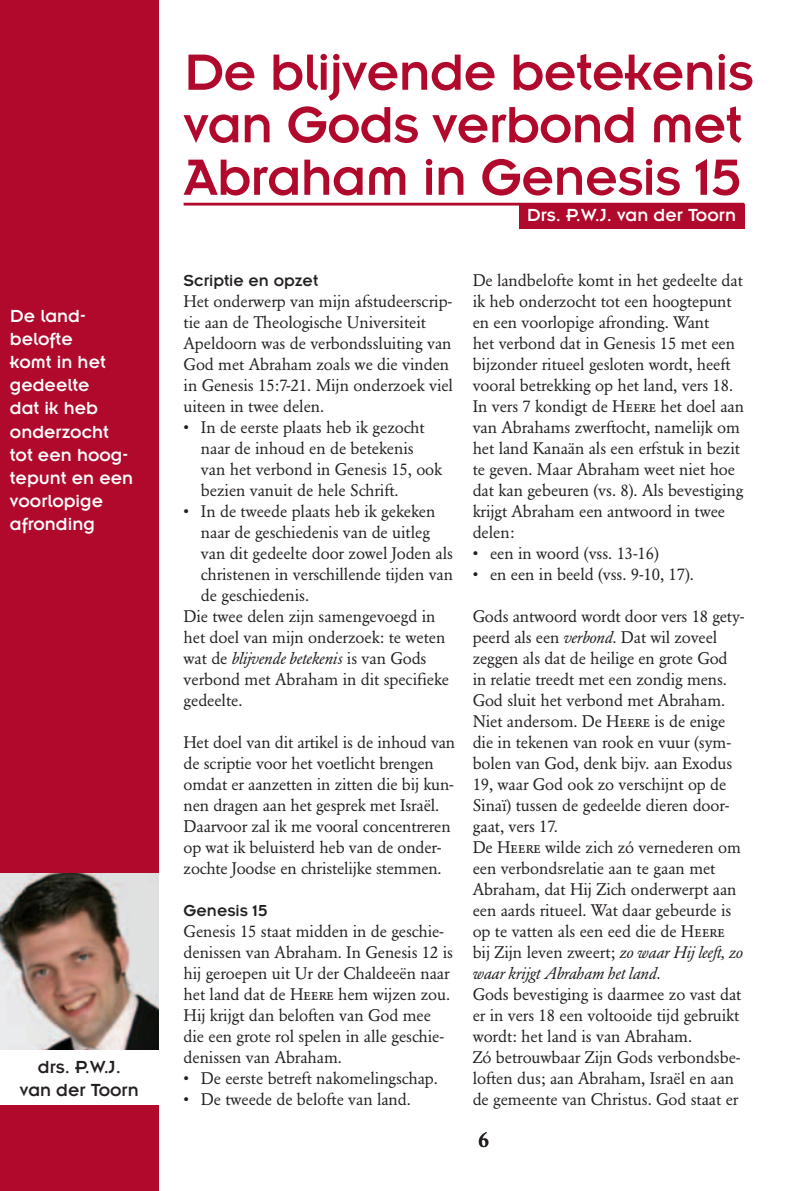
<style>
.page{position:relative;width:794px;height:1191px;background:#fff}
.page>*{position:absolute;margin:0;border:0;box-sizing:border-box;transform-origin:0 0}
.t1{font:56px/52.5px "Insignia";letter-spacing:-.015em;color:#b0092c}
.t2{font:500 21px "Garamond BE";color:#231f20}
.t3{font:19.25px/23.1px "Insignia";color:#fff}
.t4{font:19.25px/23.1px "Insignia";color:#231f20;text-align:center}
.t5{font:17.5px "Insignia";color:#231f20}
.t6{font:16.62px/21px "Garamond BE";letter-spacing:-.005em;color:#231f20}
.t7{font:italic 16.62px "Garamond BE";letter-spacing:-.005em;color:#231f20}
.s1{font-style:normal}
.s2{font-family:"Garamond BE Regular SC"}
.s3{font-style:italic}
</style>
<div class="page">
<div style="left:0;top:0;width:159px;height:1191px;background:#b0092c"></div>
<hr style="left:184px;top:203px;width:560px;height:2px;background:#b0092c">
<div style="left:519px;top:204px;width:225px;height:25px;background:#b0092c"></div>
<img style="left:0;top:873px;width:159px;height:177px">
<div style="left:0;top:1050px;width:161px;height:54px;background:#fff"></div>
<p class="t3" style="left:10px;top:306px;width:125px">De land&shy;belofte<br>komt in het gedeelte<br>dat ik heb onderzocht tot een hoog&shy;tepunt en een voorlopige afronding</p>
<p class="t4" style="left:20px;top:1057px;width:121px">drs. P.W.J.<br>van der Toorn</p>
<h1 class="t1" style="left:184px;top:51px;width:571px">De blijvende betekenis van Gods verbond met<br>Abraham in Genesis 15</h1>
<p class="t3" style="left:527px;top:205px;width:211px">Drs. P.W.J. van der Toorn</p>
<p class="t5" style="left:184px;top:274px;width:136px">Scriptie en opzet</p>
<p class="t6" style="left:184px;top:292px;width:271px">Het onderwerp van mijn afstudeerscrip&shy;tie aan de Theologische Universiteit Apeldoorn was de verbondssluiting van God met Abraham zoals we die vinden in Genesis 15:7-21. Mijn onderzoek viel uiteen in twee delen.</p>
<p class="t6" style="left:201px;top:418px;width:243px;text-indent:-17px">• In de eerste plaats heb ik gezocht naar de inhoud en de betekenis van het verbond in Genesis 15, ook bezien vanuit de hele Schrift.</p>
<p class="t6" style="left:184px;top:502px;width:253px">• In de tweede plaats heb ik gekeken</p>
<p class="t6" style="left:201px;top:523px;width:230px">naar de geschiedenis van de uitleg</p>
<p class="t6" style="left:201px;top:544px;width:253px">van dit gedeelte door zowel Joden als</p>
<p class="t6" style="left:201px;top:565px;width:254px">christenen in verschillende tijden van</p>
<p class="t6" style="left:201px;top:586px;width:110px">de geschiedenis.</p>
<p class="t6" style="left:184px;top:607px;width:253px">Die twee delen zijn samengevoegd in</p>
<p class="t6" style="left:184px;top:628px;width:263px">het doel van mijn onderzoek: te weten</p>
<p class="t7" style="left:184px;top:651px;width:244px"><span class="s1">wat de</span> blijvende betekenis <span class="s1">is van Gods</span></p>
<p class="t6" style="left:184px;top:670px;width:267px">verbond met Abraham in dit specifieke</p>
<p class="t6" style="left:184px;top:691px;width:60px">gedeelte.</p>
<p class="t6" style="left:184px;top:733px;width:273px">Het doel van dit artikel is de inhoud van de scriptie voor het voetlicht brengen omdat er aanzetten in zitten die bij kun&shy;nen dragen aan het gesprek met Israël.<br>Daarvoor zal ik me vooral concentreren op wat ik beluisterd heb van de onder&shy;zochte Joodse en christelijke stemmen.</p>
<p class="t5" style="left:184px;top:904px;width:85px">Genesis 15</p>
<p class="t6" style="left:184px;top:922px;width:271px">Genesis 15 staat midden in de geschie&shy;denissen van Abraham. In Genesis 12 is hij geroepen uit Ur der Chaldeeën naar het land dat de <span class="s2">Heere</span> hem wijzen zou.<br>Hij krijgt dan beloften van God mee die een grote rol spelen in alle geschie&shy;denissen van Abraham.</p>
<p class="t6" style="left:184px;top:1069px;width:256px">• De eerste betreft nakomelingschap.</p>
<p class="t6" style="left:184px;top:1090px;width:229px">• De tweede de belofte van land.</p>
<p class="t6" style="left:472px;top:271px;width:273px">De landbelofte komt in het gedeelte dat ik heb onderzocht tot een hoogtepunt en een voorlopige afronding. Want<br>het verbond dat in Genesis 15 met een bijzonder ritueel gesloten wordt, heeft vooral betrekking op het land, vers 18.<br>In vers 7 kondigt de <span class="s2">Heere</span> het doel aan van Abrahams zwerftocht, namelijk om het land Kanaän als een erfstuk in bezit te geven. Maar Abraham weet niet hoe dat kan gebeuren (vs. 8). Als bevestiging krijgt Abraham een antwoord in twee delen:</p>
<p class="t6" style="left:472px;top:544px;width:188px">• een in woord (vss. 13-16)</p>
<p class="t6" style="left:472px;top:565px;width:223px">• en een in beeld (vss. 9-10, 17).</p>
<p class="t6" style="left:472px;top:607px;width:273px">Gods antwoord wordt door vers 18 gety&shy;peerd als een <span class="s3">verbond</span>. Dat wil zoveel zeggen als dat de heilige en grote God in relatie treedt met een zondig mens.<br>God sluit het verbond met Abraham.<br>Niet andersom. De <span class="s2">Heere</span> is de enige die in tekenen van rook en vuur (sym&shy;bolen van God, denk bijv. aan Exodus 19, waar God ook zo verschijnt op de Sinaï) tussen de gedeelde dieren door&shy;gaat, vers 17.<br>De <span class="s2">Heere</span> wilde zich zó vernederen om een verbondsrelatie aan te gaan met Abraham, dat Hij Zich onderwerpt aan een aards ritueel. Wat daar gebeurde is op te vatten als een eed die de <span class="s2">Heere </span>bij Zijn leven zweert; <span class="s3">zo waar Hij leeft, zo waar krijgt Abraham het land.</span></p>
<p class="t6" style="left:472px;top:985px;width:270px">Gods bevestiging is daarmee zo vast dat er in vers 18 een voltooide tijd gebruikt wordt: het land is van Abraham.<br>Zó betrouwbaar Zijn Gods verbondsbe&shy;loften dus; aan Abraham, Israël en aan de gemeente van Christus. God staat er</p>
<p class="t2" style="left:478px;top:1130px;width:12px">6</p>
</div>
